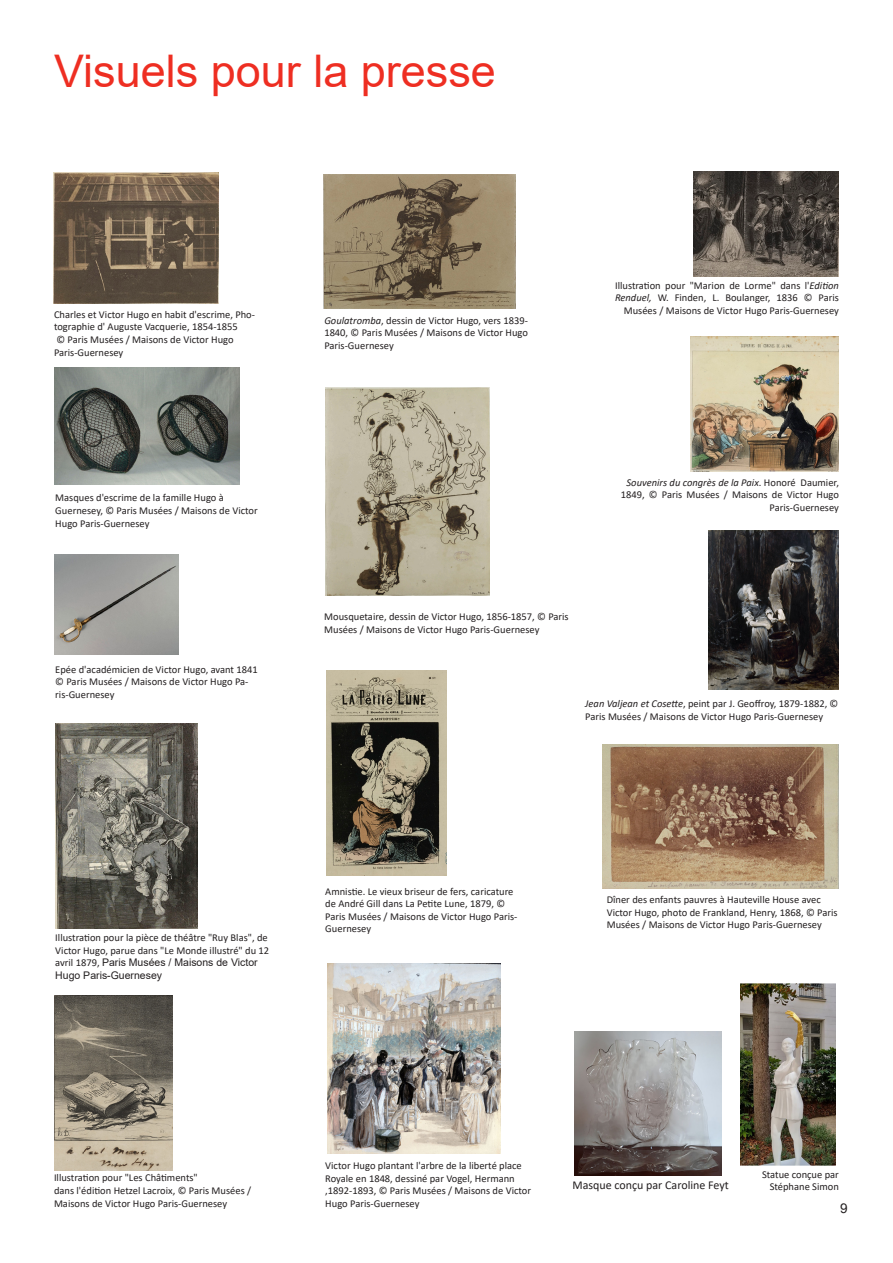
<style>
.page{position:relative;width:893px;height:1263px;background:#fff}
.page>*{position:absolute;margin:0;border:0;box-sizing:border-box;transform-origin:0 0}
.t1{font:45px "Arial";color:#ee2e22}
.t2{font:13.5px "Arial";color:#231f20}
.t3{font:12px "Calibri";color:#231f20}
.t4{font:10.5px/12.6px "Calibri";color:#231f20}
.t5{font:10.5px/12.6px "Arial";color:#231f20}
.s1{font-style:italic}
.s2{font-family:"Calibri"}
</style>
<div class="page">
<img style="left:54px;top:173px;width:165px;height:131px">
<img style="left:693px;top:172px;width:146px;height:104px">
<img style="left:690px;top:337px;width:149px;height:134px">
<img style="left:326px;top:671px;width:120px;height:205px">
<img style="left:709px;top:530px;width:130px;height:160px">
<img style="left:54px;top:367px;width:186px;height:118px">
<img style="left:324px;top:174px;width:191px;height:134px">
<img style="left:55px;top:723px;width:143px;height:205px">
<img style="left:54px;top:554px;width:125px;height:101px">
<img style="left:603px;top:745px;width:235px;height:143px">
<img style="left:327px;top:963px;width:173px;height:190px">
<img style="left:575px;top:1031px;width:146px;height:145px">
<img style="left:740px;top:983px;width:96px;height:182px">
<img style="left:325px;top:388px;width:164px;height:207px">
<img style="left:54px;top:995px;width:118px;height:175px">
<h1 class="t1" style="left:54px;top:40px;width:443px">Visuels pour la presse</h1>
<p class="t4" style="left:54px;top:308px;width:203px">Charles et Victor Hugo en habit d'escrime, Pho&shy;tographie d' Auguste Vacquerie, 1854-1855<br>© Paris Musées / Maisons de Victor Hugo Paris-Guernesey</p>
<p class="t4" style="left:55px;top:491px;width:204px">Masques d'escrime de la famille Hugo à<br>Guernesey, © Paris Musées / Maisons de Victor<br>Hugo Paris-Guernesey</p>
<p class="t4" style="left:55px;top:663px;width:204px">Epée d'académicien de Victor Hugo, avant 1841 © Paris Musées / Maisons de Victor Hugo Pa&shy;ris-Guernesey</p>
<p class="t4" style="left:324px;top:314px;width:205px;text-align:justify"><span class="s1">Goulatromba</span>, dessin de Victor Hugo, vers 1839- 1840, © Paris Musées / Maisons de Victor Hugo Paris-Guernesey</p>
<p class="t4" style="left:615px;top:279px;width:225px;text-align:right">Illustration pour "Marion de Lorme" dans l'<span class="s1">Edition<br>Renduel,</span> W. Finden, L. Boulanger, 1836 © Paris<br>Musées / Maisons de Victor Hugo Paris-Guernesey</p>
<p class="t4" style="left:621px;top:475px;width:220px;text-align:right"><span class="s1">Souvenirs du congrès de la Paix</span>. Honoré Daumier,<br>1849, © Paris Musées / Maisons de Victor Hugo<br>Paris-Guernesey</p>
<p class="t4" style="left:324px;top:610px;width:246px">Mousquetaire, dessin de Victor Hugo, 1856-1857, © Paris<br>Musées / Maisons de Victor Hugo Paris-Guernesey</p>
<p class="t4" style="left:585px;top:697px;width:255px"><span class="s1">Jean Valjean et Cosette</span>, peint par J. Geoffroy, 1879-1882, ©<br>Paris Musées / Maisons de Victor Hugo Paris-Guernesey</p>
<p class="t4" style="left:55px;top:931px;width:215px">Illustration pour la pièce de théâtre "Ruy Blas", de<br>Victor Hugo, parue dans "Le Monde illustré" du 12</p>
<p class="t5" style="left:55px;top:956px;width:204px"><span class="s2">avril 1879,</span> Paris Musées / Maisons de Victor<br>Hugo Paris-Guernesey</p>
<p class="t4" style="left:325px;top:884px;width:194px">Amnistie. Le vieux briseur de fers, caricature de André Gill dans La Petite Lune, 1879, © Paris Musées / Maisons de Victor Hugo Paris-Guernesey</p>
<p class="t4" style="left:607px;top:893px;width:232px">Dîner des enfants pauvres à Hauteville House avec<br>Victor Hugo, photo de Frankland, Henry, 1868, © Paris<br>Musées / Maisons de Victor Hugo Paris-Guernesey</p>
<p class="t4" style="left:54px;top:1171px;width:199px">Illustration pour "Les Châtiments"<br>dans l'édition Hetzel Lacroix, © Paris Musées /<br>Maisons de Victor Hugo Paris-Guernesey</p>
<p class="t4" style="left:325px;top:1159px;width:207px">Victor Hugo plantant l'arbre de la liberté place Royale en 1848, dessiné par Vogel, Hermann ,1892-1893, © Paris Musées / Maisons de Victor Hugo Paris-Guernesey</p>
<p class="t3" style="left:573px;top:1177px;width:158px">Masque conçu par Caroline Feyt</p>
<p class="t4" style="left:762px;top:1168px;width:78px;line-height:12px;text-align:right">Statue conçue par<br>Stéphane Simon</p>
<p class="t2" style="left:840px;top:1199px;width:9px">9</p>
</div>
